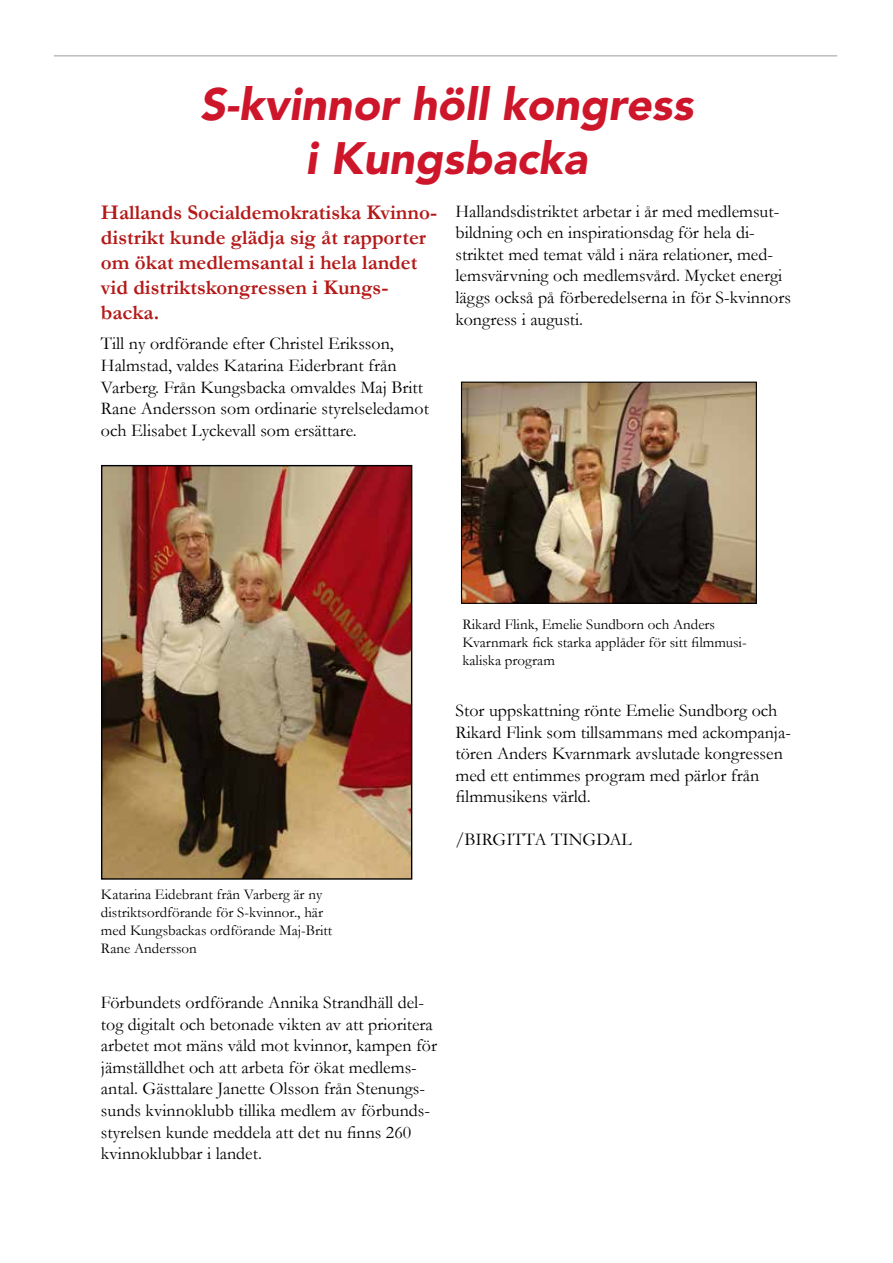
<style>
.page{position:relative;width:893px;height:1263px;background:#fff}
.page>*{position:absolute;margin:0;border:0;box-sizing:border-box;transform-origin:0 0}
.t1{font:italic 900 45px/54px "Avenir LT Pro";color:#ce162b;text-align:center}
.t2{font:700 21px/25.2px "Garamond";color:#b41918}
.t3{font:18px/21.6px "Garamond";color:#000}
.t4{font:15px/18px "Garamond";color:#000}
</style>
<div class="page">
<img style="left:103px;top:467px;width:307px;height:411px">
<div style="left:101px;top:465px;width:311px;height:415px;border:1px solid #000"></div>
<img style="left:463px;top:384px;width:292px;height:218px">
<div style="left:461px;top:382px;width:296px;height:222px;border:1px solid #000"></div>
<hr style="left:54px;top:56px;width:783px;height:1px;background:#9d9d9c">
<h1 class="t1" style="left:200px;top:78px;width:495px">S-kvinnor höll kongress i Kungsbacka</h1>
<p class="t2" style="left:101px;top:199px;width:338px">Hallands Socialdemokratiska Kvinno&shy;distrikt kunde glädja sig åt rapporter om ökat medlemsantal i hela landet vid distriktskongressen i Kungs&shy;backa.</p>
<p class="t3" style="left:101px;top:333px;width:329px">Till ny ordförande efter Christel Eriksson, Halmstad, valdes Katarina Eiderbrant från Varberg. Från Kungsbacka omvaldes Maj Britt Rane Andersson som ordinarie styrelseledamot och Elisabet Lyckevall som ersättare.</p>
<p class="t3" style="left:455px;top:200px;width:337px">Hallandsdistriktet arbetar i år med medlemsut&shy;bildning och en inspirationsdag för hela di&shy;striktet med temat våld i nära relationer, med&shy;lemsvärvning och medlemsvård. Mycket energi läggs också på förberedelserna in för S-kvinnors kongress i augusti.</p>
<p class="t4" style="left:462px;top:614px;width:286px">Rikard Flink, Emelie Sundborn och Anders<br>Kvarnmark fick starka applåder för sitt filmmusi&shy;kaliska program</p>
<p class="t4" style="left:101px;top:884px;width:233px">Katarina Eidebrant från Varberg är ny distriktsordförande för S-kvinnor., här med Kungsbackas ordförande Maj-Britt Rane Andersson</p>
<p class="t3" style="left:101px;top:991px;width:338px">Förbundets ordförande Annika Strandhäll del&shy;tog digitalt och betonade vikten av att prioritera arbetet mot mäns våld mot kvinnor, kampen för jämställdhet och att arbeta för ökat medlems&shy;antal. Gästtalare Janette Olsson från Stenungs&shy;sunds kvinnoklubb tillika medlem av förbunds&shy;styrelsen kunde meddela att det nu finns 260 kvinnoklubbar i landet.</p>
<p class="t3" style="left:455px;top:699px;width:337px">Stor uppskattning rönte Emelie Sundborg och Rikard Flink som tillsammans med ackompanja&shy;tören Anders Kvarnmark avslutade kongressen med ett entimmes program med pärlor från filmmusikens värld.</p>
<p class="t3" style="left:455px;top:828px;width:178px">/BIRGITTA TINGDAL</p>
</div>
